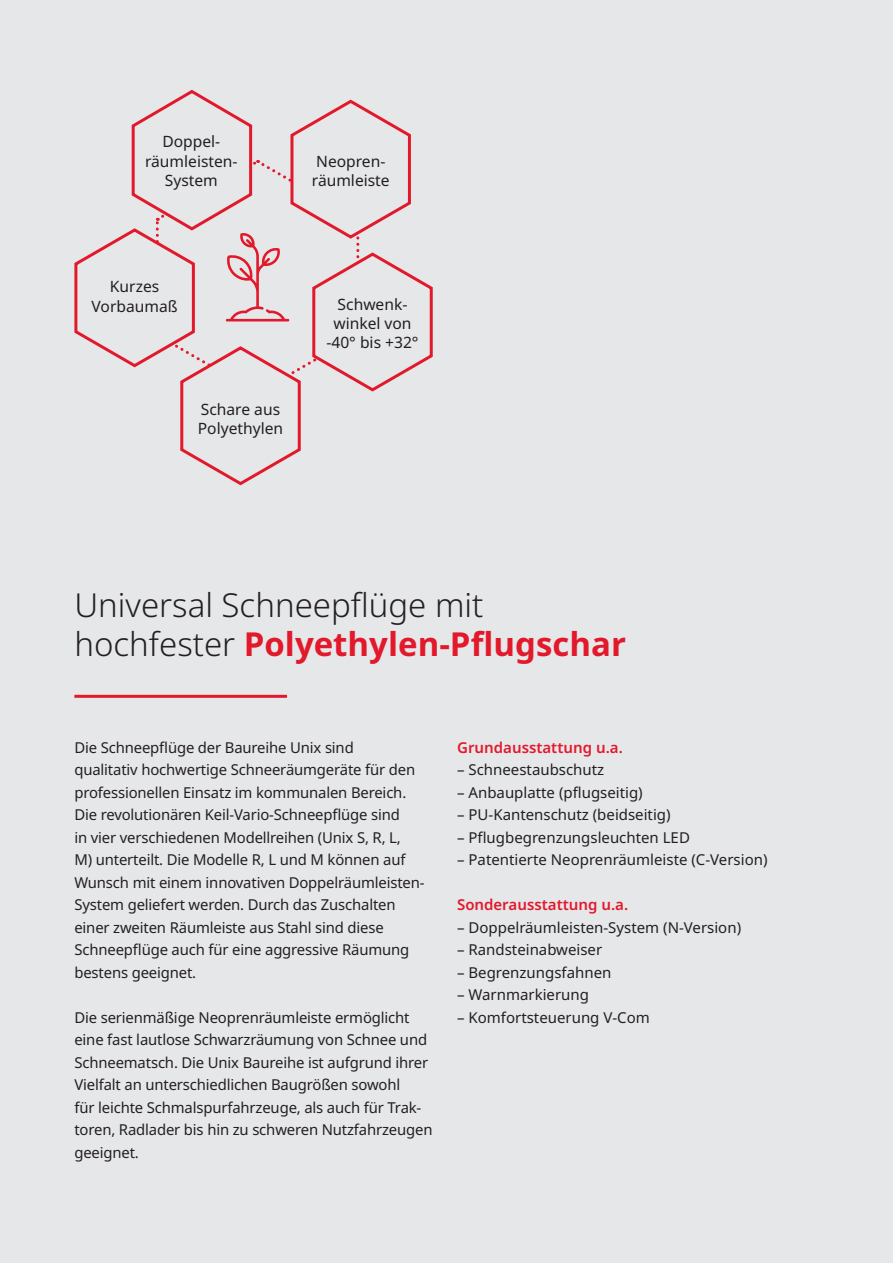
<style>
.page{position:relative;width:893px;height:1263px;background:#e6e7e9}
.page>*{position:absolute;margin:0;border:0;box-sizing:border-box;transform-origin:0 0}
.t1{font:300 33px/39px "Noto Sans";color:#231f20}
.t2{font:15.6px/19.2px "Noto Sans";color:#231f20;text-align:center}
.t3{font:15px/22.5px "Noto Sans";letter-spacing:-.01em;color:#231f20}
.t4{font:600 15px "Noto Sans";color:#e2192b}
.s1{font-weight:700;color:#e2192b}
</style>
<div class="page">
<hr style="left:74px;top:695px;width:213px;height:3px;background:#e2192b">
<svg style="left:74px;top:89px;width:359px;height:397px"></svg>
<p class="t2" style="left:145px;top:133px;width:94px">Doppel&shy;räumleisten-<br>System</p>
<p class="t2" style="left:312px;top:152px;width:79px;text-align:left">Neopren&shy;räumleiste</p>
<p class="t2" style="left:92px;top:277px;width:88px">Kurzes<br>Vorbaumaß</p>
<p class="t2" style="left:198px;top:400px;width:87px;text-align:left">Schare aus<br>Polyethylen</p>
<p class="t2" style="left:326px;top:295px;width:94px">Schwenk&shy;winkel von -40° bis +32°</p>
<h1 class="t1" style="left:74px;top:586px;width:553px">Universal Schneepflüge mit hochfester <span class="s1">Polyethylen-Pflugschar</span></h1>
<p class="t3" style="left:74px;top:736px;width:352px">Die Schneepflüge der Baureihe Unix sind<br>qualitativ hochwertige Schneeräumgeräte für den professionellen Einsatz im kommunalen Bereich.<br>Die revolutionären Keil-Vario-Schneepflüge sind<br>in vier verschiedenen Modellreihen (Unix S, R, L,<br>M) unterteilt. Die Modelle R, L und M können auf Wunsch mit einem innovativen Doppelräumleisten-System geliefert werden. Durch das Zuschalten einer zweiten Räumleiste aus Stahl sind diese Schneepflüge auch für eine aggressive Räumung bestens geeignet.</p>
<p class="t3" style="left:74px;top:1006px;width:360px">Die serienmäßige Neoprenräumleiste ermöglicht eine fast lautlose Schwarzräumung von Schnee und Schneematsch. Die Unix Baureihe ist aufgrund ihrer Vielfalt an unterschiedlichen Baugrößen sowohl<br>für leichte Schmalspurfahrzeuge, als auch für Trak&shy;toren, Radlader bis hin zu schweren Nutzfahrzeugen geeignet.</p>
<p class="t4" style="left:457px;top:737px;width:167px">Grundausstattung u.a.</p>
<p class="t3" style="left:457px;top:759px;width:149px">– Schneestaubschutz</p>
<p class="t3" style="left:457px;top:781px;width:187px">– Anbauplatte (pflugseitig)</p>
<p class="t3" style="left:457px;top:804px;width:215px">– PU-Kantenschutz (beidseitig)</p>
<p class="t3" style="left:457px;top:826px;width:234px">– Pflugbegrenzungsleuchten LED</p>
<p class="t3" style="left:457px;top:849px;width:312px">– Patentierte Neoprenräumleiste (C-Version)</p>
<p class="t4" style="left:457px;top:894px;width:173px">Sonderausstattung u.a.</p>
<p class="t3" style="left:457px;top:916px;width:286px">– Doppelräumleisten-System (N-Version)</p>
<p class="t3" style="left:457px;top:939px;width:147px">– Randsteinabweiser</p>
<p class="t3" style="left:457px;top:961px;width:156px">– Begrenzungsfahnen</p>
<p class="t3" style="left:457px;top:984px;width:133px">– Warnmarkierung</p>
<p class="t3" style="left:457px;top:1006px;width:194px">– Komfortsteuerung V-Com</p>
</div>
